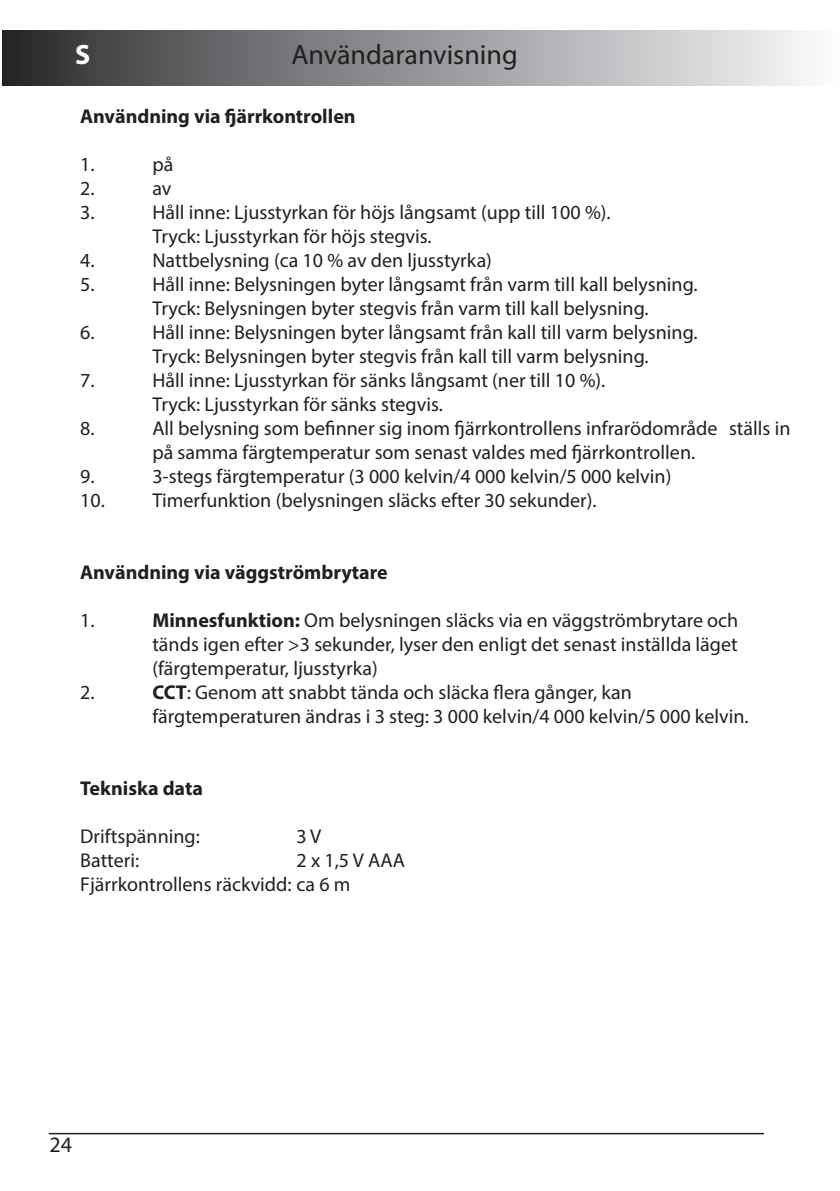
<style>
.page{position:relative;width:840px;height:1191px;background:#fff}
.page>*{position:absolute;margin:0;border:0;box-sizing:border-box;transform-origin:0 0}
.t1{font:28px "Myriad Pro";color:#231f20}
.t2{font:700 28px "Myriad Pro";color:#fff}
.t3{font:22px "Myriad Pro";color:#231f20}
.t4{font:20px/24px "Myriad Pro";color:#231f20}
.t5{font:700 20px "Myriad Pro";color:#231f20}
.s1{font-weight:700}
</style>
<div class="page">
<hr style="left:49px;top:1132px;width:714px;height:2px;background:#231f20">
<div style="left:2px;top:30px;width:837px;height:55px;background:linear-gradient(to right,#2c2d2f,#fbfdff)"></div>
<p class="t2" style="left:75px;top:37px;width:17px">S</p>
<p class="t1" style="left:291px;top:38px;width:227px">Användaranvisning</p>
<p class="t5" style="left:80px;top:103px;width:277px">Användning via fjärrkontrollen</p>
<p class="t4" style="left:80px;top:152px;width:16px">1.</p>
<p class="t4" style="left:152px;top:152px;width:23px">på</p>
<p class="t4" style="left:80px;top:176px;width:16px">2.</p>
<p class="t4" style="left:152px;top:176px;width:21px">av</p>
<p class="t4" style="left:80px;top:200px;width:16px">3.</p>
<p class="t4" style="left:152px;top:200px;width:459px">Håll inne: Ljusstyrkan för höjs långsamt (upp till 100 %).</p>
<p class="t4" style="left:152px;top:224px;width:281px">Tryck: Ljusstyrkan för höjs stegvis.</p>
<p class="t4" style="left:80px;top:248px;width:16px">4.</p>
<p class="t4" style="left:152px;top:248px;width:341px">Nattbelysning (ca 10 % av den ljusstyrka)</p>
<p class="t4" style="left:80px;top:272px;width:16px">5.</p>
<p class="t4" style="left:152px;top:272px;width:546px">Håll inne: Belysningen byter långsamt från varm till kall belysning.</p>
<p class="t4" style="left:152px;top:296px;width:497px">Tryck: Belysningen byter stegvis från varm till kall belysning.</p>
<p class="t4" style="left:80px;top:320px;width:16px">6.</p>
<p class="t4" style="left:152px;top:320px;width:546px">Håll inne: Belysningen byter långsamt från kall till varm belysning.</p>
<p class="t4" style="left:152px;top:344px;width:497px">Tryck: Belysningen byter stegvis från kall till varm belysning.</p>
<p class="t4" style="left:80px;top:368px;width:16px">7.</p>
<p class="t4" style="left:152px;top:368px;width:454px">Håll inne: Ljusstyrkan för sänks långsamt (ner till 10 %).</p>
<p class="t4" style="left:152px;top:392px;width:292px">Tryck: Ljusstyrkan för sänks stegvis.</p>
<p class="t4" style="left:80px;top:416px;width:16px">8.</p>
<p class="t4" style="left:152px;top:416px;width:639px">All belysning som befinner sig inom fjärrkontrollens infrarödområde ställs in på samma färgtemperatur som senast valdes med fjärrkontrollen.</p>
<p class="t4" style="left:80px;top:464px;width:16px">9.</p>
<p class="t4" style="left:152px;top:464px;width:520px">3-stegs färgtemperatur (3 000 kelvin/4 000 kelvin/5 000 kelvin)</p>
<p class="t4" style="left:80px;top:488px;width:517px">10. Timerfunktion (belysningen släcks efter 30 sekunder).</p>
<p class="t5" style="left:80px;top:559px;width:309px">Användning via väggströmbrytare</p>
<p class="t4" style="left:80px;top:608px;width:16px">1.</p>
<p class="t4" style="left:152px;top:608px;width:587px;text-align:justify"><span class="s1">Minnesfunktion:</span> Om belysningen släcks via en väggströmbrytare och tänds igen efter &gt;3 sekunder, lyser den enligt det senast inställda läget (färgtemperatur, ljusstyrka)</p>
<p class="t4" style="left:80px;top:680px;width:16px">2.</p>
<p class="t4" style="left:152px;top:680px;width:597px"><span class="s1">CCT</span>: Genom att snabbt tända och släcka flera gånger, kan färgtemperaturen ändras i 3 steg: 3 000 kelvin/4 000 kelvin/5 000 kelvin.</p>
<p class="t5" style="left:80px;top:775px;width:124px">Tekniska data</p>
<p class="t4" style="left:80px;top:824px;width:121px">Driftspänning:</p>
<p class="t4" style="left:296px;top:824px;width:26px">3 V</p>
<p class="t4" style="left:80px;top:848px;width:60px">Batteri:</p>
<p class="t4" style="left:296px;top:848px;width:110px">2 x 1,5 V AAA</p>
<p class="t4" style="left:80px;top:872px;width:272px">Fjärrkontrollens räckvidd: ca 6 m</p>
<p class="t3" style="left:49px;top:1131px;width:24px">24</p>
</div>
